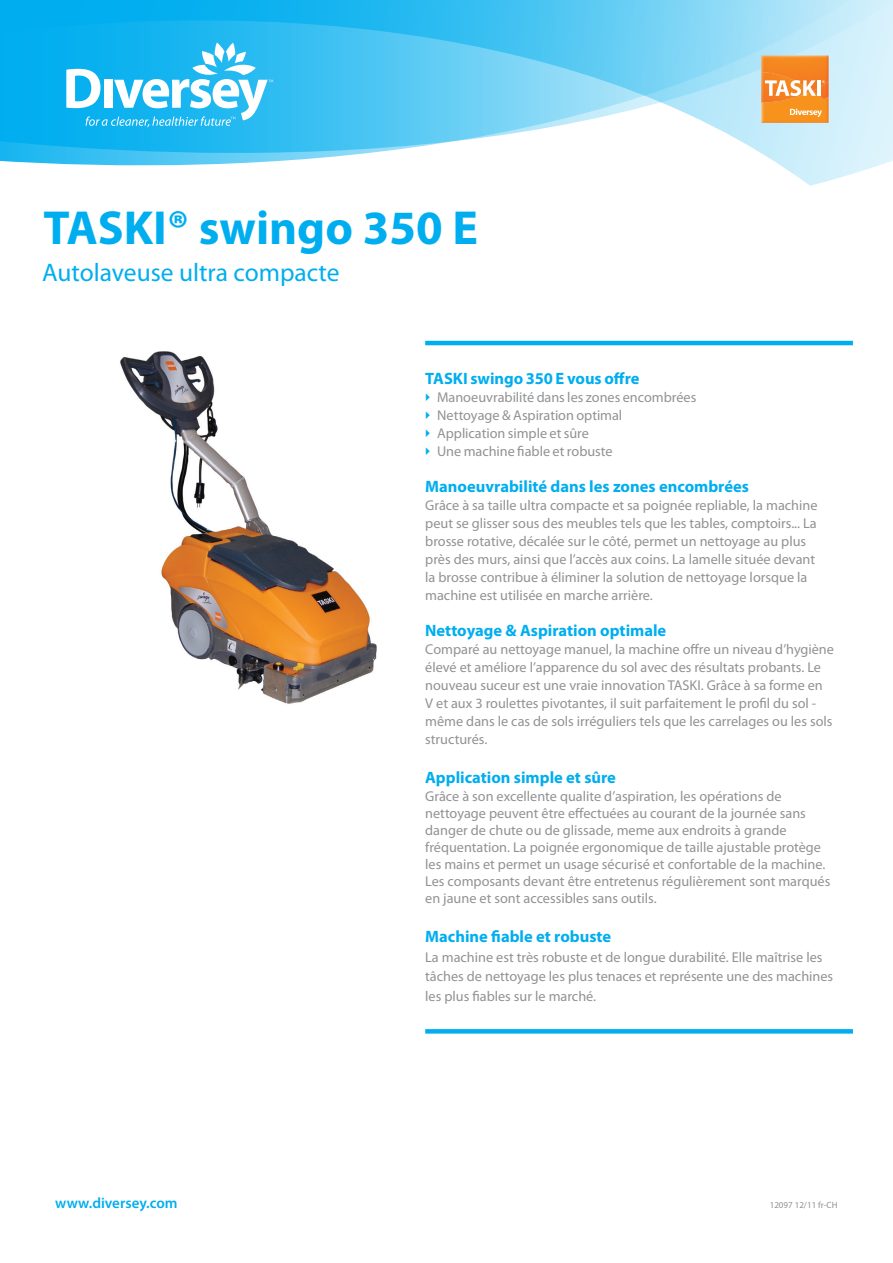
<style>
.page{position:relative;width:893px;height:1263px;background:#fff}
.page>*{position:absolute;margin:0;border:0;box-sizing:border-box;transform-origin:0 0}
.t1{font:700 48px "Myriad Pro";color:#00aeef}
.t2{font:25.5px "Myriad Pro";color:#00aeef}
._1_Subheads_Blue{font:700 16.5px "Myriad Pro";color:#00aeef}
.t3{font:600 15px "Myriad Pro";color:#00aeef}
.t4{font:14.25px/18px "Myriad Pro";color:#919295}
.t5{font:9px "Myriad Pro";color:#919295}
</style>
<div class="page">
<hr style="left:425px;top:341px;width:428px;height:4px;background:#00aeef">
<svg style="left:783px;top:154px;width:110px;height:32px"></svg>
<div style="left:869px;top:0;width:24px;height:154px;background:#d9f2fc"></div>
<svg style="left:0;top:0;width:869px;height:167px;background:#71d1f5"></svg>
<svg style="left:66px;top:42px;width:207px;height:85px"></svg>
<img style="left:761px;top:103px;width:68px;height:20px">
<img style="left:761px;top:91px;width:68px;height:12px">
<img style="left:829px;top:55px;width:1px;height:42px">
<img style="left:813px;top:91px;width:16px;height:8px">
<img style="left:761px;top:55px;width:68px;height:36px">
<svg style="left:765px;top:80px;width:51px;height:16px"></svg>
<hr style="left:818px;top:80px;width:3px;height:16px;background:#fff">
<svg style="left:790px;top:109px;width:32px;height:8px"></svg>
<svg style="left:425px;top:1029px;width:428px;height:4px;background:#06b0ef"></svg>
<img style="left:120px;top:351px;width:257px;height:353px">
<p class="t1" style="left:44px;top:197px;width:436px">TASKI® swingo 350 E</p>
<p class="t2" style="left:42px;top:256px;width:299px">Autolaveuse ultra compacte</p>
<p class="_1_Subheads_Blue" style="left:425px;top:367px;width:216px">TASKI swingo 350 E vous offre</p>
<p class="t4" style="left:437px;top:388px;width:261px">Manoeuvrabilité dans les zones encombrées</p>
<p class="t4" style="left:437px;top:406px;width:187px">Nettoyage &amp; Aspiration optimal</p>
<p class="t4" style="left:437px;top:424px;width:153px">Application simple et sûre</p>
<p class="t4" style="left:437px;top:442px;width:177px">Une machine fiable et robuste</p>
<p class="_1_Subheads_Blue" style="left:425px;top:475px;width:325px">Manoeuvrabilité dans les zones encombrées</p>
<p class="t4" style="left:425px;top:496px;width:394px">Grâce à sa taille ultra compacte et sa poignée repliable, la machine peut se glisser sous des meubles tels que les tables, comptoirs... La brosse rotative, décalée sur le côté, permet un nettoyage au plus près des murs, ainsi que l’accès aux coins. La lamelle située devant la brosse contribue à éliminer la solution de nettoyage lorsque la machine est utilisée en marche arrière.</p>
<p class="_1_Subheads_Blue" style="left:425px;top:619px;width:243px">Nettoyage &amp; Aspiration optimale</p>
<p class="t4" style="left:425px;top:640px;width:410px">Comparé au nettoyage manuel, la machine offre un niveau d’hygiène élevé et améliore l’apparence du sol avec des résultats probants. Le nouveau suceur est une vraie innovation TASKI. Grâce à sa forme en V et aux 3 roulettes pivotantes, il suit parfaitement le profil du sol - même dans le cas de sols irréguliers tels que les carrelages ou les sols structurés.</p>
<p class="_1_Subheads_Blue" style="left:425px;top:767px;width:192px">Application simple et sûre</p>
<p class="t4" style="left:425px;top:787px;width:407px;line-height:17.1px">Grâce à son excellente qualite d’aspiration, les opérations de nettoyage peuvent être effectuées au courant de la journée sans danger de chute ou de glissade, meme aux endroits à grande fréquentation. La poignée ergonomique de taille ajustable protège les mains et permet un usage sécurisé et confortable de la machine.<br>Les composants devant être entretenus régulièrement sont marqués en jaune et sont accessibles sans outils.</p>
<p class="_1_Subheads_Blue" style="left:425px;top:926px;width:188px">Machine fiable et robuste</p>
<p class="t4" style="left:425px;top:947px;width:410px;line-height:19.5px">La machine est très robuste et de longue durabilité. Elle maîtrise les tâches de nettoyage les plus tenaces et représente une des machines les plus fiables sur le marché.</p>
<p class="t3" style="left:55px;top:1193px;width:124px">www.diversey.com</p>
<p class="t5" style="left:770px;top:1199px;width:69px">12097 12/11 fr-CH</p>
</div>
